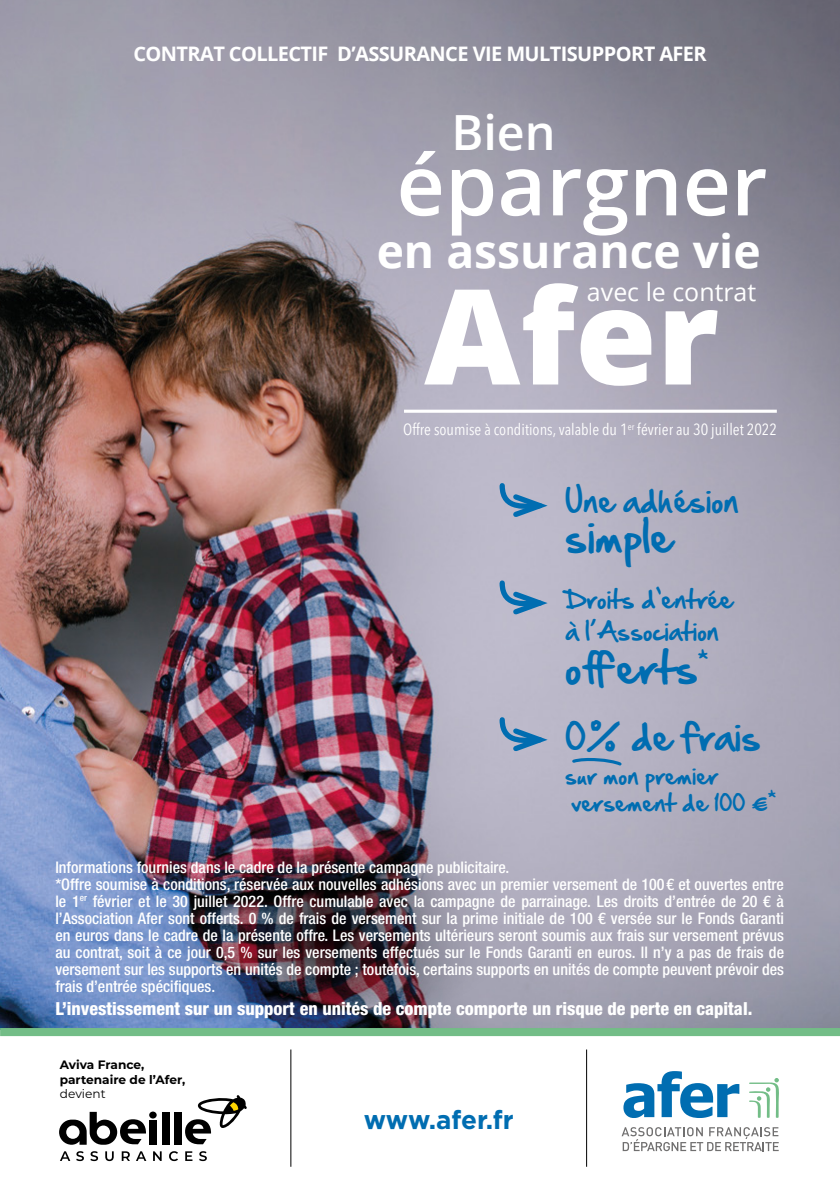
<style>
.page{position:relative;width:840px;height:1191px;background:#fff}
.page>*{position:absolute;margin:0;border:0;box-sizing:border-box;transform-origin:0 0}
.t1{font:800 132.2px "Open Sans";color:#fff}
.t2{font:600 84px "Open Sans";color:#fff}
.t3{font:600 48.6px "Open Sans";color:#fff}
.t4{font:700 46.2px "Open Sans";color:#fff}
.t5{font:38.6px "Hand Of Sean";color:#006db1}
.t6{font:33.8px "Hand Of Sean";color:#006db1}
.t7{font:28.2px "Hand Of Sean";color:#006db1}
.t8{font:700 26px "Gotham";letter-spacing:-.005em;color:#006db1}
.t9{font:25px "Open Sans";color:#fff}
.t10{font:22.4px/32.2px "Hand Of Sean";color:#006db1}
.t11{font:20.8px/26.6px "Hand Of Sean";color:#006db1}
.t12{font:700 20px "Open Sans";letter-spacing:-.03em;color:#fff}
.t13{font:800 condensed 18px "Helvetica Neue LT Std";color:#fff}
.t14{font:500 condensed 16px/17px "Helvetica Neue LT Std";color:#fff}
.t15{font:condensed 16px "Avenir Next LT Pro";color:#fff}
.t16{font:700 12.2px/14.6px "Montserrat";color:#000}
.t17{font:12.2px "Montserrat";color:#000}
</style>
<div class="page">
<img style="left:0;top:0;width:839px;height:1028px">
<img style="left:120px;top:850px;width:412px;height:167px;border-radius:50%">
<hr style="left:290px;top:1049px;width:1px;height:117px;background:#000">
<hr style="left:586px;top:1049px;width:1px;height:117px;background:#000">
<svg style="left:623px;top:1071px;width:116px;height:47px"></svg>
<svg style="left:749px;top:1078px;width:30px;height:40px"></svg>
<svg style="left:621px;top:1127px;width:157px;height:24px"></svg>
<div style="left:0;top:1028px;width:839px;height:8px;background:#73bd87"></div>
<svg style="left:496px;top:480px;width:59px;height:41px;background:#94a9c5"></svg>
<svg style="left:569px;top:758px;width:54px;height:10px"></svg>
<svg style="left:496px;top:578px;width:59px;height:40px;background:#94a9c5"></svg>
<svg style="left:496px;top:714px;width:59px;height:41px;background:#94a8c4"></svg>
<hr style="left:404px;top:410px;width:372px;height:3px;background:#fff">
<svg style="left:60px;top:1151px;width:10px;height:10px"></svg>
<svg style="left:76px;top:1151px;width:8px;height:10px"></svg>
<svg style="left:90px;top:1151px;width:8px;height:10px"></svg>
<svg style="left:105px;top:1151px;width:9px;height:10px"></svg>
<svg style="left:122px;top:1151px;width:8px;height:10px"></svg>
<svg style="left:136px;top:1151px;width:10px;height:10px"></svg>
<svg style="left:153px;top:1151px;width:8px;height:10px"></svg>
<svg style="left:169px;top:1151px;width:9px;height:10px"></svg>
<svg style="left:185px;top:1151px;width:7px;height:10px"></svg>
<svg style="left:199px;top:1151px;width:8px;height:10px"></svg>
<svg style="left:59px;top:1111px;width:87px;height:33px"></svg>
<div style="left:149px;top:1120px;width:7px;height:24px;background:#000"></div>
<div style="left:149px;top:1111px;width:8px;height:7px;background:#000;border-radius:50%"></div>
<div style="left:162px;top:1111px;width:7px;height:33px;background:#000"></div>
<div style="left:175px;top:1111px;width:7px;height:33px;background:#000"></div>
<svg style="left:185px;top:1095px;width:62px;height:49px"></svg>
<p class="t12" style="left:133px;top:39px;width:574px">CONTRAT COLLECTIF D’ASSURANCE VIE MULTISUPPORT AFER</p>
<h3 class="t3" style="left:451px;top:99px;width:106px">Bien</h3>
<h2 class="t2" style="left:396px;top:127px;width:372px">épargner</h2>
<h3 class="t4" style="left:376px;top:219px;width:385px">en assurance vie</h3>
<h3 class="t9" style="left:586px;top:275px;width:171px">avec le contrat</h3>
<h1 class="t1" style="left:424px;top:236px;width:296px">Afer</h1>
<p class="t15" style="left:403px;top:420px;width:375px">Offre soumise à conditions, valable du 1<sup>er</sup> février au 30 juillet 2022</p>
<h3 class="t7" style="left:565px;top:476px;width:175px">Une adhésion</h3>
<h3 class="t5" style="left:565px;top:502px;width:109px">simple</h3>
<h3 class="t10" style="left:565px;top:583px;width:169px">Droits d‘entrée à l’Association</h3>
<h3 class="t5" style="left:565px;top:633px;width:145px">offerts<sup>*</sup></h3>
<h3 class="t6" style="left:565px;top:706px;width:197px">0% de frais</h3>
<h3 class="t11" style="left:571px;top:762px;width:206px;text-indent:-6px">sur mon premier versement de 100 €<sup>*</sup></h3>
<p class="t14" style="left:55px;top:858px;width:729px">Informations fournies dans le cadre de la présente campagne publicitaire.<br>*Offre soumise à conditions, réservée aux nouvelles adhésions avec un premier versement de 100 € et ouvertes entre le 1<sup>er</sup> février et le 30 juillet 2022. Offre cumulable avec la campagne de parrainage. Les droits d’entrée de 20 € à l’Association Afer sont offerts. 0 % de frais de versement sur la prime initiale de 100 € versée sur le Fonds Garanti en euros dans le cadre de la présente offre. Les versements ultérieurs seront soumis aux frais sur versement prévus au contrat, soit à ce jour 0,5 % sur les versements effectués sur le Fonds Garanti en euros. ll n’y a pas de frais de versement sur les supports en unités de compte ; toutefois, certains supports en unités de compte peuvent prévoir des frais d’entrée spécifiques.</p>
<p class="t13" style="left:55px;top:997px;width:698px">L’investissement sur un support en unités de compte comporte un risque de perte en capital.</p>
<p class="t16" style="left:60px;top:1057px;width:127px">Aviva France, partenaire de l’Afer,</p>
<p class="t17" style="left:60px;top:1085px;width:47px">devient</p>
<h3 class="t8" style="left:363px;top:1104px;width:151px">www.afer.fr</h3>
</div>
